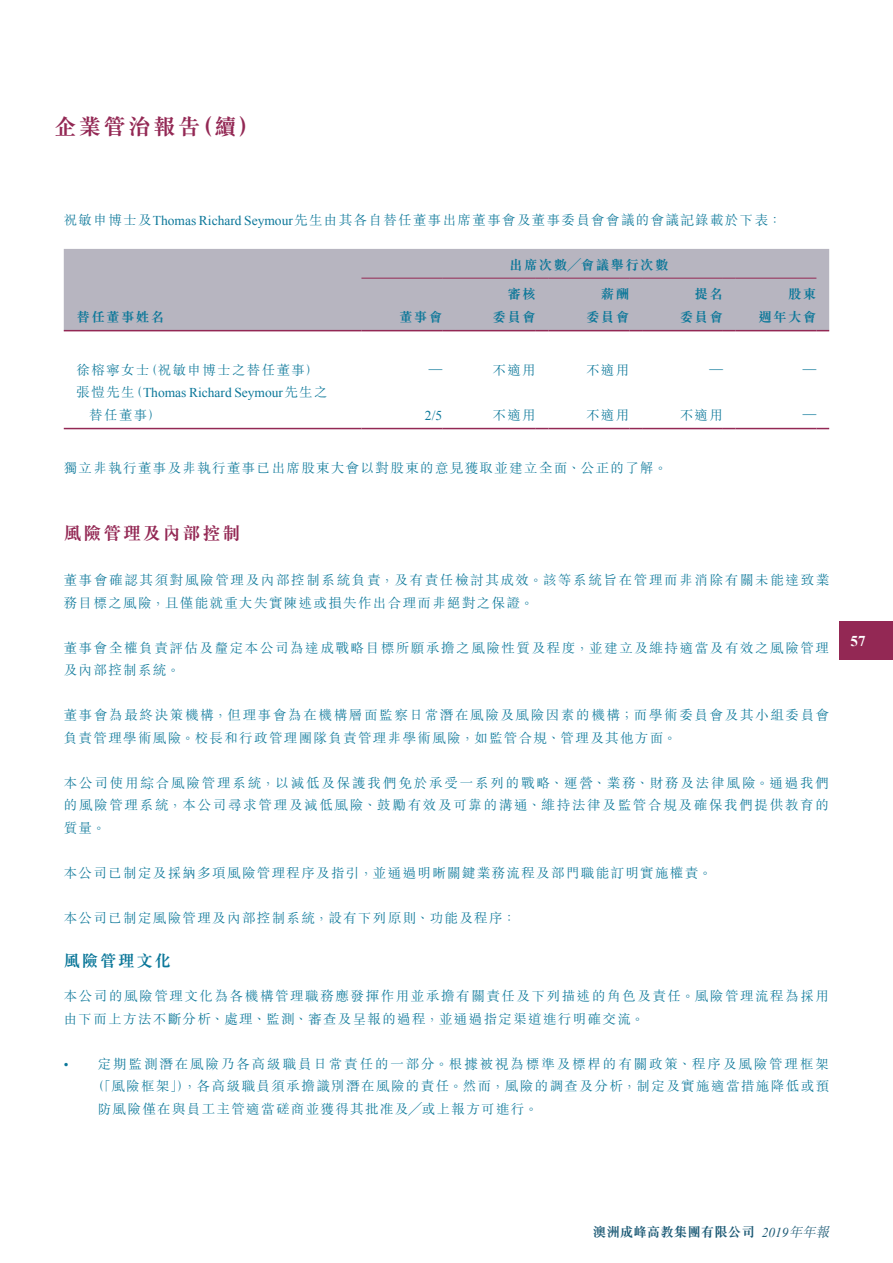
<style>
.page{position:relative;width:893px;height:1263px;background:#fff}
.page>*{position:absolute;margin:0;border:0;box-sizing:border-box;transform-origin:0 0}
.t1{font:700 22.5px "M Sung HK";letter-spacing:.1em;color:#932854}
.t2{font:700 18px "M Sung HK";letter-spacing:.1em;color:#932854}
.t3{font:700 16.5px "M Sung HK";letter-spacing:.1em;color:#0b7799}
.t4{font:700 15px "Times New Roman";color:#fff}
.t5{font:300 13.5px/22.5px "M Sung HK";letter-spacing:.105em;color:#0b7799}
.t6{font:300 13.5px/22.5px "M Sung HK";letter-spacing:.125em;color:#0b7799}
.t7{font:300 13.5px "M Sung HK";letter-spacing:.14em;color:#0b7799}
.t8{font:700 13.5px/22.5px "M Sung HK";letter-spacing:.1em;color:#0b7799;text-align:right}
.t9{font:13.5px "Times New Roman";color:#0b7799}
.t10{font:700 13.5px "M Sung HK";color:#1f5c77}
.s1{font-family:"Times New Roman";font-weight:400}
.s2{font-family:"M Sung HK";font-weight:300}
.s3{font-family:"Times New Roman";font-weight:400;font-style:italic}
.s4{font-weight:300;font-style:italic}
</style>
<div class="page">
<div style="left:839px;top:621px;width:54px;height:38px;background:#932854"></div>
<div style="left:64px;top:249px;width:765px;height:81px;background:#b7b5c0"></div>
<hr style="left:64px;top:330px;width:297px;height:1px;background:#932854">
<hr style="left:361px;top:330px;width:81px;height:1px;background:#932854">
<svg style="left:442px;top:330px;width:13px;height:1px"></svg>
<hr style="left:455px;top:330px;width:81px;height:1px;background:#932854">
<svg style="left:536px;top:330px;width:13px;height:1px"></svg>
<hr style="left:549px;top:330px;width:80px;height:1px;background:#932854">
<svg style="left:629px;top:330px;width:13px;height:1px"></svg>
<hr style="left:642px;top:330px;width:81px;height:1px;background:#932854">
<svg style="left:723px;top:330px;width:13px;height:1px"></svg>
<hr style="left:736px;top:330px;width:80px;height:1px;background:#932854">
<svg style="left:816px;top:330px;width:13px;height:1px"></svg>
<hr style="left:361px;top:278px;width:81px;height:1px;background:#932854">
<svg style="left:442px;top:278px;width:13px;height:1px"></svg>
<hr style="left:455px;top:278px;width:81px;height:1px;background:#932854">
<svg style="left:536px;top:278px;width:13px;height:1px"></svg>
<hr style="left:549px;top:278px;width:80px;height:1px;background:#932854">
<svg style="left:629px;top:278px;width:13px;height:1px"></svg>
<hr style="left:642px;top:278px;width:81px;height:1px;background:#932854">
<svg style="left:723px;top:278px;width:13px;height:1px"></svg>
<hr style="left:736px;top:278px;width:80px;height:1px;background:#932854">
<hr style="left:64px;top:428px;width:297px;height:1px;background:#932854">
<hr style="left:361px;top:428px;width:81px;height:1px;background:#932854">
<svg style="left:442px;top:428px;width:13px;height:1px"></svg>
<hr style="left:455px;top:428px;width:81px;height:1px;background:#932854">
<svg style="left:536px;top:428px;width:13px;height:1px"></svg>
<hr style="left:549px;top:428px;width:80px;height:1px;background:#932854">
<svg style="left:629px;top:428px;width:13px;height:1px"></svg>
<hr style="left:642px;top:428px;width:81px;height:1px;background:#932854">
<svg style="left:723px;top:428px;width:13px;height:1px"></svg>
<hr style="left:736px;top:428px;width:80px;height:1px;background:#932854">
<svg style="left:816px;top:428px;width:13px;height:1px"></svg>
<h1 class="t1" style="left:54px;top:116px;width:207px">企業管治報告（續）</h1>
<p class="t5" style="left:64px;top:208px;width:719px">祝敏申博士及<span class="s1">Thomas Richard Seymour</span>先生由其各自替任董事出席董事會及董事委員會會議的會議記錄載於下表：</p>
<p class="t8" style="left:509px;top:253px;width:161px">出席次數╱會議舉行次數</p>
<p class="t8" style="left:77px;top:305px;width:89px">替任董事姓名</p>
<p class="t8" style="left:399px;top:305px;width:45px">董事會</p>
<p class="t8" style="left:493px;top:283px;width:45px">審核委員會</p>
<p class="t8" style="left:586px;top:283px;width:45px">薪酬委員會</p>
<p class="t8" style="left:680px;top:283px;width:45px">提名委員會</p>
<p class="t8" style="left:758px;top:283px;width:60px">股東<br>週年大會</p>
<p class="t5" style="left:77px;top:358px;width:243px">徐榕寧女士（祝敏申博士之替任董事）</p>
<p class="t9" style="left:429px;top:359px;width:15px">—</p>
<p class="t5" style="left:493px;top:358px;width:45px">不適用</p>
<p class="t5" style="left:586px;top:358px;width:45px">不適用</p>
<p class="t9" style="left:709px;top:359px;width:15px">—</p>
<p class="t9" style="left:803px;top:359px;width:15px">—</p>
<p class="t9" style="left:77px;top:384px;width:253px"><span class="s2">張愷先生（</span>Thomas Richard Seymour<span class="s2">先生之</span></p>
<p class="t5" style="left:89px;top:403px;width:73px">替任董事）</p>
<p class="t9" style="left:425px;top:406px;width:19px">2/5</p>
<p class="t5" style="left:493px;top:403px;width:45px">不適用</p>
<p class="t5" style="left:586px;top:403px;width:45px">不適用</p>
<p class="t5" style="left:680px;top:403px;width:45px">不適用</p>
<p class="t9" style="left:803px;top:404px;width:15px">—</p>
<p class="t5" style="left:64px;top:455px;width:605px">獨立非執行董事及非執行董事已出席股東大會以對股東的意見獲取並建立全面、公正的了解。</p>
<h2 class="t2" style="left:64px;top:524px;width:178px">風險管理及內部控制</h2>
<p class="t6" style="left:64px;top:568px;width:767px">董事會確認其須對風險管理及內部控制系統負責，及有責任檢討其成效。該等系統旨在管理而非消除有關未能達致業務目標之風險，且僅能就重大失實陳述或損失作出合理而非絕對之保證。</p>
<p class="t5" style="left:64px;top:635px;width:767px">董事會全權負責評估及釐定本公司為達成戰略目標所願承擔之風險性質及程度，並建立及維持適當及有效之風險管理及內部控制系統。</p>
<p class="t6" style="left:64px;top:703px;width:767px">董事會為最終決策機構，但理事會為在機構層面監察日常潛在風險及風險因素的機構；而學術委員會及其小組委員會負責管理學術風險。校長和行政管理團隊負責管理非學術風險，如監管合規、管理及其他方面。</p>
<p class="t5" style="left:64px;top:770px;width:767px;text-align:justify">本公司使用綜合風險管理系統，以減低及保護我們免於承受一系列的戰略、運營、業務、財務及法律風險。通過我們的風險管理系統，本公司尋求管理及減低風險、鼓勵有效及可靠的溝通、維持法律及監管合規及確保我們提供教育的質量。</p>
<p class="t5" style="left:64px;top:860px;width:649px">本公司已制定及採納多項風險管理程序及指引，並通過明晰關鍵業務流程及部門職能訂明實施權責。</p>
<p class="t5" style="left:64px;top:905px;width:454px">本公司已制定風險管理及內部控制系統，設有下列原則、功能及程序：</p>
<p class="t3" style="left:64px;top:953px;width:109px">風險管理文化</p>
<p class="t5" style="left:64px;top:984px;width:767px">本公司的風險管理文化為各機構管理職務應發揮作用並承擔有關責任及下列描述的角色及責任。風險管理流程為採用由下而上方法不斷分析、處理、監測、審查及呈報的過程，並通過指定渠道進行明確交流。</p>
<p class="t7" style="left:64px;top:1054px;width:767px"><span class="s1">•</span> 定期監測潛在風險乃各高級職員日常責任的一部分。根據被視為標準及標桿的有關政策、程序及風險管理框架</p>
<p class="t5" style="left:91px;top:1074px;width:740px">（「風險框架」），各高級職員須承擔識別潛在風險的責任。然而，風險的調查及分析，制定及實施適當措施降低或預</p>
<p class="t5" style="left:98px;top:1097px;width:442px">防風險僅在與員工主管適當磋商並獲得其批准及╱或上報方可進行。</p>
<p class="t4" style="left:851px;top:631px;width:16px">57</p>
<p class="t10" style="left:593px;top:1225px;width:241px">澳洲成峰高教集團有限公司 <span class="s3">2019</span><span class="s4">年年報</span></p>
</div>
